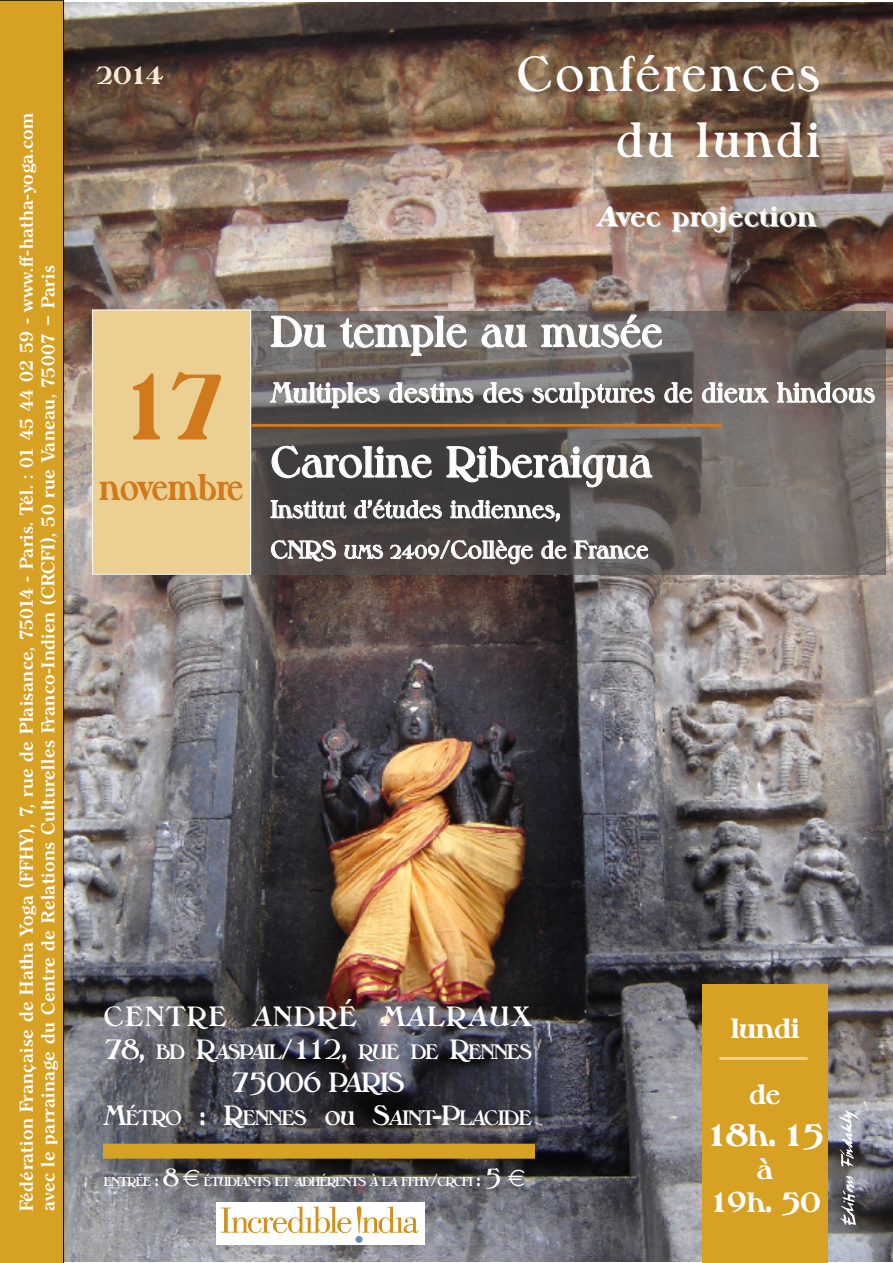
<style>
.page{position:relative;width:893px;height:1263px;background:#fff}
.page>*{position:absolute;margin:0;border:0;box-sizing:border-box;transform-origin:0 0}
.t1{font:700 90px "Melbourne";color:#d1791d;scale:.84 1}
.t2{font:600 48px/66px "Melbourne";letter-spacing:.07em;color:#fff;text-align:right}
.t3{font:600 42px "Melbourne";letter-spacing:.015em;color:#fff}
.t4{font:700 36px "Melbourne";color:#d1791d;scale:.84 1}
.t5{font:700 30px "Melbourne";color:#fff}
.t6{font:600 27px "Melbourne";letter-spacing:.015em;color:#fff}
.t7{font:600 27px "Melbourne";letter-spacing:.08em;color:#fff}
.t8{font:700 27px/33px "Melbourne";color:#fff;text-align:center}
.t9{font:700 27px "Melbourne";letter-spacing:.05em;color:#fff}
.t10{font:600 27px "Melbourne";letter-spacing:-.035em;color:#fff}
.t11{font:600 24px/40.5px "Melbourne";letter-spacing:.015em;color:#fff}
.t12{font:700 24px "Melbourne";color:#f7ecd3}
.t13{font:600 20.25px "Melbourne";letter-spacing:-.045em;color:#fff}
.t14{font:600 18px/21.6px "Clerface";letter-spacing:.03em;color:#fff}
.t15{font:600 12.3px "Melbourne";letter-spacing:-.055em;color:#fff}
.s1{font-size:18px}
.s2{font-size:27px}
.s3{font-size:16.5px}
.s4{font-size:24px}
</style>
<div class="page">
<img style="left:64px;top:2px;width:829px;height:1259px">
<img style="left:251px;top:312px;width:635px;height:262px">
<div style="left:702px;top:983px;width:126px;height:280px;background:#d7a124"></div>
<div style="left:103px;top:1144px;width:432px;height:15px;background:#d7a124"></div>
<div style="left:93px;top:310px;width:157px;height:264px;background:#ebd092"></div>
<div style="left:92px;top:310px;width:159px;height:264px;border:1px solid #fff"></div>
<div style="left:0;top:0;width:64px;height:1263px;background:#d7a124"></div>
<div style="left:217px;top:1202px;width:208px;height:43px;background:#fff"></div>
<svg style="left:221px;top:1206px;width:130px;height:27px"></svg>
<div style="left:355px;top:1236px;width:8px;height:7px;background:#6c88bd;border-radius:50%"></div>
<svg style="left:357px;top:1206px;width:62px;height:27px"></svg>
<img style="left:839px;top:1110px;width:21px;height:115px">
<hr style="left:251px;top:424px;width:470px;height:3px;background:#d1791d">
<hr style="left:719px;top:1057px;width:89px;height:3px;background:#ebd092">
<svg style="left:183px;top:1170px;width:17px;height:17px"></svg>
<svg style="left:508px;top:1170px;width:16px;height:17px"></svg>
<p class="t14" style="left:16px;top:1211px;width:1100px;rotate:-90deg">Fédération Française de Hatha Yoga (FFHY), 7, rue de Plaisance, 75014 - Paris. Tél. : 01 45 44 02 59 - www.ff-hatha-yoga.com avec le parrainage du Centre de Relations Culturelles Franco-Indien (CRCFI), 50 rue Vaneau, 75007 – Paris</p>
<h3 class="t12" style="left:96px;top:62px;width:70px">2014</h3>
<h2 class="t2" style="left:517px;top:41px;width:304px">Conférences du lundi</h2>
<h3 class="t9" style="left:597px;top:201px;width:221px">Avec projection</h3>
<h1 class="t1" style="left:118px;top:356px;width:129px">17</h1>
<h3 class="t4" style="left:100px;top:466px;width:173px">novembre</h3>
<h3 class="t3" style="left:271px;top:307px;width:393px">Du temple au musée</h3>
<h3 class="t6" style="left:271px;top:377px;width:606px">Multiples destins des sculptures de dieux hindous</h3>
<h3 class="t3" style="left:271px;top:438px;width:382px">Caroline Riberaigua</h3>
<h3 class="t11" style="left:271px;top:489px;width:379px">Institut d’études indiennes,<br>CNRS <span class="s1">UMS 2409</span>/Collège de France</h3>
<h3 class="t7" style="left:104px;top:1001px;width:429px">CENTRE ANDRÉ MALRAUX</h3>
<p class="t13" style="left:104px;top:1040px;width:430px"><span class="s2">78,</span> BD <span class="s2">R</span>ASPAIL<span class="s2">/112,</span> RUE DE <span class="s2">R</span>ENNES</p>
<h3 class="t10" style="left:231px;top:1067px;width:175px">75006 PARIS</h3>
<p class="t13" style="left:104px;top:1106px;width:430px"><span class="s2">M</span>ÉTRO <span class="s2">: R</span>ENNES <span class="s2">ou S</span>AINT<span class="s2">-P</span>LACIDE</p>
<p class="t15" style="left:104px;top:1175px;width:400px">ENTRÉE <span class="s3">:</span> <span class="s4">8</span> ÉTUDIANTS ET ADHÉRENTS À LA FFHY<span class="s3">/</span>CRCFI <span class="s1">:</span> <span class="s4">5</span></p>
<h3 class="t8" style="left:731px;top:1012px;width:70px">lundi</h3>
<h3 class="t8" style="left:749px;top:1078px;width:33px">de</h3>
<h3 class="t5" style="left:706px;top:1117px;width:120px">18h. 15</h3>
<h3 class="t8" style="left:709px;top:1153px;width:113px">à<br>19h. 50</h3>
</div>
